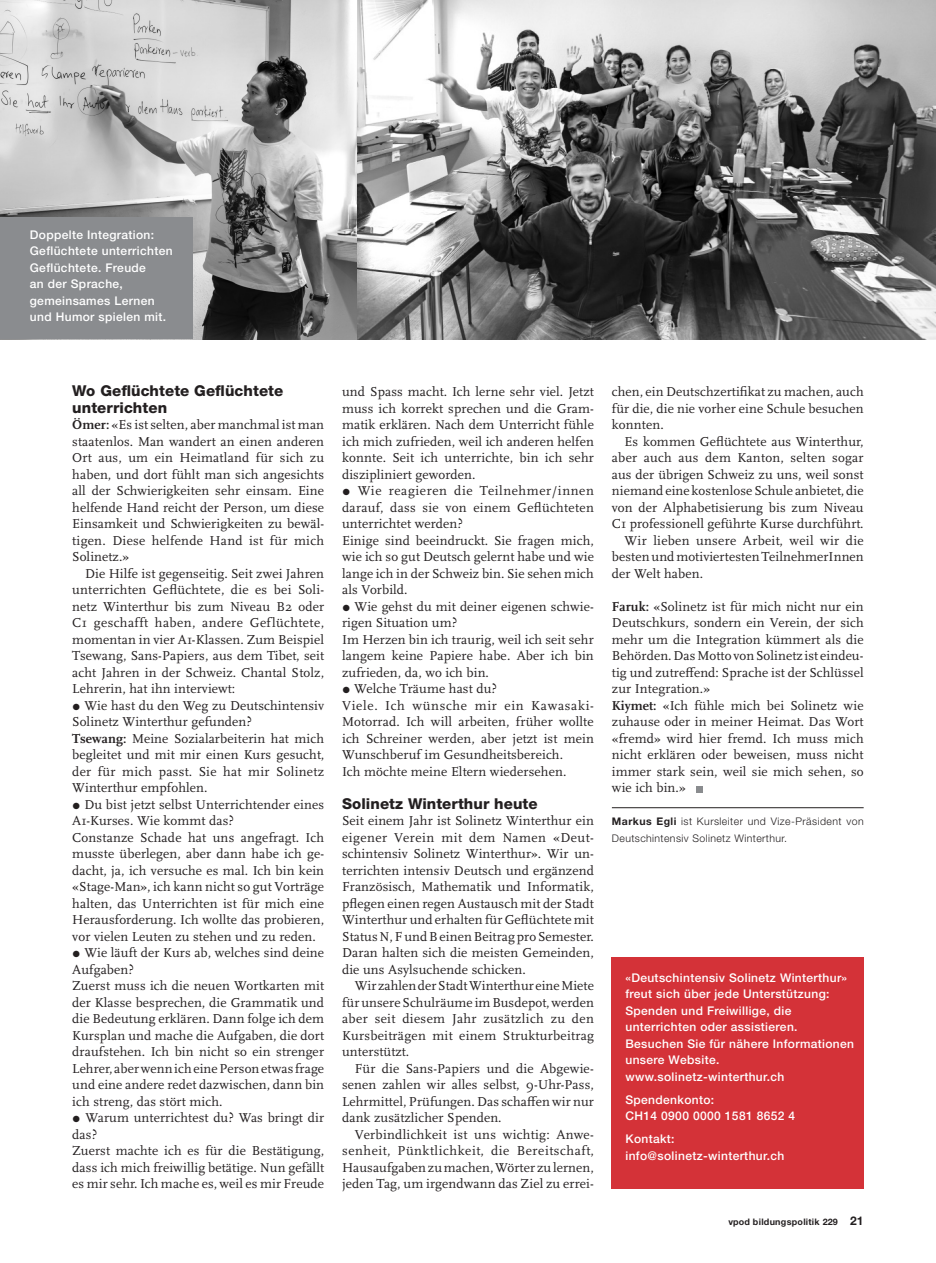
<style>
.page{position:relative;width:936px;height:1263px;background:#fff}
.page>*{position:absolute;margin:0;border:0;box-sizing:border-box;transform-origin:0 0}
.Z-Titel_85_H_10{font:800 15px/16.5px "Helvetica Neue LT Std";letter-spacing:.005em;color:#231f20}
.Block_Scala_9pt{font:13.5px/16.5px "Scala Pro";letter-spacing:.01em;color:#231f20;text-align:justify}
.Block_Scala_9pt_einz{font:13.5px/16.5px "Scala Pro";letter-spacing:.01em;color:#231f20;text-align:justify}
.Buch_Angaben_Neg_65{font:500 12px/16.5px "Helvetica Neue LT Std";letter-spacing:.03em;color:#fff}
.Autor_45H_7_LINIE{font:300 10.5px/16.5px "Helvetica Neue LT Std";letter-spacing:.04em;color:#231f20}
.t1{font:700 9px "Helvetica Neue LT Std";letter-spacing:.03em;color:#231f20}
.s1{font-weight:700}
.s2{font-size:12px}
</style>
<div class="page">
<hr style="left:612px;top:807px;width:251px;height:1px;background:#231f20">
<svg style="left:696px;top:786px;width:6px;height:6px"></svg>
<div style="left:611px;top:957px;width:252px;height:231px;background:#d43238"></div>
<img style="left:0;top:0;width:935px;height:339px">
<div style="left:1px;top:218px;width:192px;height:121px;background:#8a8c8f"></div>
<p class="Buch_Angaben_Neg_65" style="left:30px;top:226px;width:144px">Doppelte Integration:<br>Geflüchtete unterrichten<br>Geflüchtete. Freude<br>an der Sprache, gemeinsames Lernen und Humor spielen mit.</p>
<p class="Z-Titel_85_H_10" style="left:72px;top:382px;width:212px">Wo Geflüchtete Geflüchtete unterrichten</p>
<p class="Block_Scala_9pt" style="left:72px;top:417px;width:253px"><span class="s1">Ömer:</span> «Es ist selten, aber manchmal ist man staatenlos. Man wandert an einen anderen Ort aus, um ein Heimatland für sich zu haben, und dort fühlt man sich angesichts all der Schwierigkeiten sehr einsam. Eine helfende Hand reicht der Person, um diese Einsamkeit und Schwierigkeiten zu bewäl&shy;tigen. Diese helfende Hand ist für mich Solinetz.»</p>
<p class="Block_Scala_9pt_einz" style="left:72px;top:565px;width:253px;text-indent:13px">Die Hilfe ist gegenseitig. Seit zwei Jahren unterrichten Geflüchtete, die es bei Soli&shy;netz Winterthur bis zum Niveau B2 oder C1 geschafft haben, andere Geflüchtete, momentan in vier A1-Klassen. Zum Beispiel Tsewang, Sans-Papiers, aus dem Tibet, seit acht Jahren in der Schweiz. Chantal Stolz, Lehrerin, hat ihn interviewt:</p>
<p class="Block_Scala_9pt" style="left:72px;top:697px;width:253px">● Wie hast du den Weg zu Deutschintensiv<br>Solinetz Winterthur gefunden?</p>
<p class="Block_Scala_9pt" style="left:72px;top:730px;width:253px"><span class="s1">Tsewang:</span> Meine Sozialarbeiterin hat mich begleitet und mit mir einen Kurs gesucht, der für mich passt. Sie hat mir Solinetz Winterthur empfohlen.</p>
<p class="Block_Scala_9pt" style="left:72px;top:796px;width:253px">● Du bist jetzt selbst Unterrichtender eines<br>A1-Kurses. Wie kommt das?</p>
<p class="Block_Scala_9pt" style="left:72px;top:829px;width:253px">Constanze Schade hat uns angefragt. Ich musste überlegen, aber dann habe ich ge&shy;dacht, ja, ich versuche es mal. Ich bin kein «Stage-Man», ich kann nicht so gut Vorträge halten, das Unterrichten ist für mich eine Herausforderung. Ich wollte das probieren, vor vielen Leuten zu stehen und zu reden.</p>
<p class="Block_Scala_9pt" style="left:72px;top:945px;width:253px">● Wie läuft der Kurs ab, welches sind deine<br>Aufgaben?</p>
<p class="Block_Scala_9pt" style="left:72px;top:978px;width:253px">Zuerst muss ich die neuen Wortkarten mit der Klasse besprechen, die Grammatik und die Bedeutung erklären. Dann folge ich dem Kursplan und mache die Aufgaben, die dort draufstehen. Ich bin nicht so ein strenger Lehrer, aber wenn ich eine Person etwas frage und eine andere redet dazwischen, dann bin ich streng, das stört mich.</p>
<p class="Block_Scala_9pt" style="left:72px;top:1110px;width:253px">● Warum unterrichtest du? Was bringt dir das?</p>
<p class="Block_Scala_9pt" style="left:72px;top:1143px;width:253px">Zuerst machte ich es für die Bestätigung, dass ich mich freiwillig betätige. Nun gefällt es mir sehr. Ich mache es, weil es mir Freude</p>
<p class="Block_Scala_9pt" style="left:342px;top:384px;width:253px">und Spass macht. Ich lerne sehr viel. Jetzt muss ich korrekt sprechen und die Gram&shy;matik erklären. Nach dem Unterricht fühle ich mich zufrieden, weil ich anderen helfen konnte. Seit ich unterrichte, bin ich sehr diszipliniert geworden.</p>
<p class="Block_Scala_9pt" style="left:342px;top:483px;width:253px">● Wie reagieren die Teilnehmer/innen darauf, dass sie von einem Geflüchteten unterrichtet werden?</p>
<p class="Block_Scala_9pt" style="left:342px;top:532px;width:253px">Einige sind beeindruckt. Sie fragen mich, wie ich so gut Deutsch gelernt habe und wie lange ich in der Schweiz bin. Sie sehen mich als Vorbild.</p>
<p class="Block_Scala_9pt" style="left:342px;top:598px;width:253px">● Wie gehst du mit deiner eigenen schwie&shy;rigen Situation um?</p>
<p class="Block_Scala_9pt" style="left:342px;top:631px;width:253px">Im Herzen bin ich traurig, weil ich seit sehr langem keine Papiere habe. Aber ich bin zufrieden, da, wo ich bin.</p>
<p class="Block_Scala_9pt" style="left:342px;top:681px;width:156px">● Welche Träume hast du?</p>
<p class="Block_Scala_9pt" style="left:342px;top:697px;width:253px">Viele. Ich wünsche mir ein Kawasaki-Motorrad. Ich will arbeiten, früher wollte ich Schreiner werden, aber jetzt ist mein Wunschberuf im Gesundheitsbereich.</p>
<p class="Block_Scala_9pt" style="left:342px;top:763px;width:226px">Ich möchte meine Eltern wiedersehen.</p>
<p class="Z-Titel_85_H_10" style="left:342px;top:795px;width:197px">Solinetz Winterthur heute</p>
<p class="Block_Scala_9pt" style="left:342px;top:813px;width:253px">Seit einem Jahr ist Solinetz Winterthur ein eigener Verein mit dem Namen «Deut&shy;schintensiv Solinetz Winterthur». Wir un&shy;terrichten intensiv Deutsch und ergänzend Französisch, Mathematik und Informatik, pflegen einen regen Austausch mit der Stadt Winterthur und erhalten für Geflüchtete mit Status N, F und B einen Beitrag pro Semester.<br>Daran halten sich die meisten Gemeinden, die uns Asylsuchende schicken.</p>
<p class="Block_Scala_9pt_einz" style="left:342px;top:978px;width:253px;text-indent:13px">Wir zahlen der Stadt Winterthur eine Miete für unsere Schulräume im Busdepot, werden aber seit diesem Jahr zusätzlich zu den Kursbeiträgen mit einem Strukturbeitrag unterstützt.</p>
<p class="Block_Scala_9pt_einz" style="left:342px;top:1060px;width:253px;text-indent:13px">Für die Sans-Papiers und die Abgewie&shy;senen zahlen wir alles selbst, 9-Uhr-Pass, Lehrmittel, Prüfungen. Das schaffen wir nur dank zusätzlicher Spenden.</p>
<p class="Block_Scala_9pt_einz" style="left:342px;top:1126px;width:253px;text-indent:13px">Verbindlichkeit ist uns wichtig: Anwe&shy;senheit, Pünktlichkeit, die Bereitschaft, Hausaufgaben zu machen, Wörter zu lernen, jeden Tag, um irgendwann das Ziel zu errei-</p>
<p class="Block_Scala_9pt_einz" style="left:612px;top:384px;width:253px">chen, ein Deutschzertifikat zu machen, auch für die, die nie vorher eine Schule besuchen konnten.</p>
<p class="Block_Scala_9pt_einz" style="left:612px;top:433px;width:253px;text-indent:13px">Es kommen Geflüchtete aus Winterthur, aber auch aus dem Kanton, selten sogar aus der übrigen Schweiz zu uns, weil sonst niemand eine kostenlose Schule anbietet, die von der Alphabetisierung bis zum Niveau C1 professionell geführte Kurse durchführt.</p>
<p class="Block_Scala_9pt_einz" style="left:612px;top:532px;width:253px;text-indent:13px">Wir lieben unsere Arbeit, weil wir die besten und motiviertesten TeilnehmerInnen der Welt haben.</p>
<p class="Block_Scala_9pt" style="left:612px;top:598px;width:253px"><span class="s1">Faruk:</span> «Solinetz ist für mich nicht nur ein Deutschkurs, sondern ein Verein, der sich mehr um die Integration kümmert als die Behörden. Das Motto von Solinetz ist eindeu&shy;tig und zutreffend: Sprache ist der Schlüssel zur Integration.»</p>
<p class="Block_Scala_9pt" style="left:612px;top:697px;width:253px"><span class="s1">Kiymet:</span> «Ich fühle mich bei Solinetz wie zuhause oder in meiner Heimat. Das Wort «fremd» wird hier fremd. Ich muss mich nicht erklären oder beweisen, muss nicht immer stark sein, weil sie mich sehen, so wie ich bin.»</p>
<p class="Autor_45H_7_LINIE" style="left:612px;top:813px;width:253px"><span class="s1">Markus Egli</span> ist Kursleiter und Vize-Präsident von<br>Deutschintensiv Solinetz Winterthur.</p>
<p class="Buch_Angaben_Neg_65" style="left:625px;top:969px;width:230px">«Deutschintensiv Solinetz Winterthur» freut sich über jede Unterstützung:<br>Spenden und Freiwillige, die unterrichten oder assistieren.<br>Besuchen Sie für nähere Informationen unsere Website. www.solinetz-winterthur.ch</p>
<p class="Buch_Angaben_Neg_65" style="left:625px;top:1091px;width:171px">Spendenkonto:<br>CH14 0900 0000 1581 8652 4</p>
<p class="Buch_Angaben_Neg_65" style="left:625px;top:1130px;width:160px">Kontakt: info@solinetz-winterthur.ch</p>
<p class="t1" style="left:728px;top:1216px;width:137px">vpod bildungspolitik 229 <span class="s2">21</span></p>
</div>
